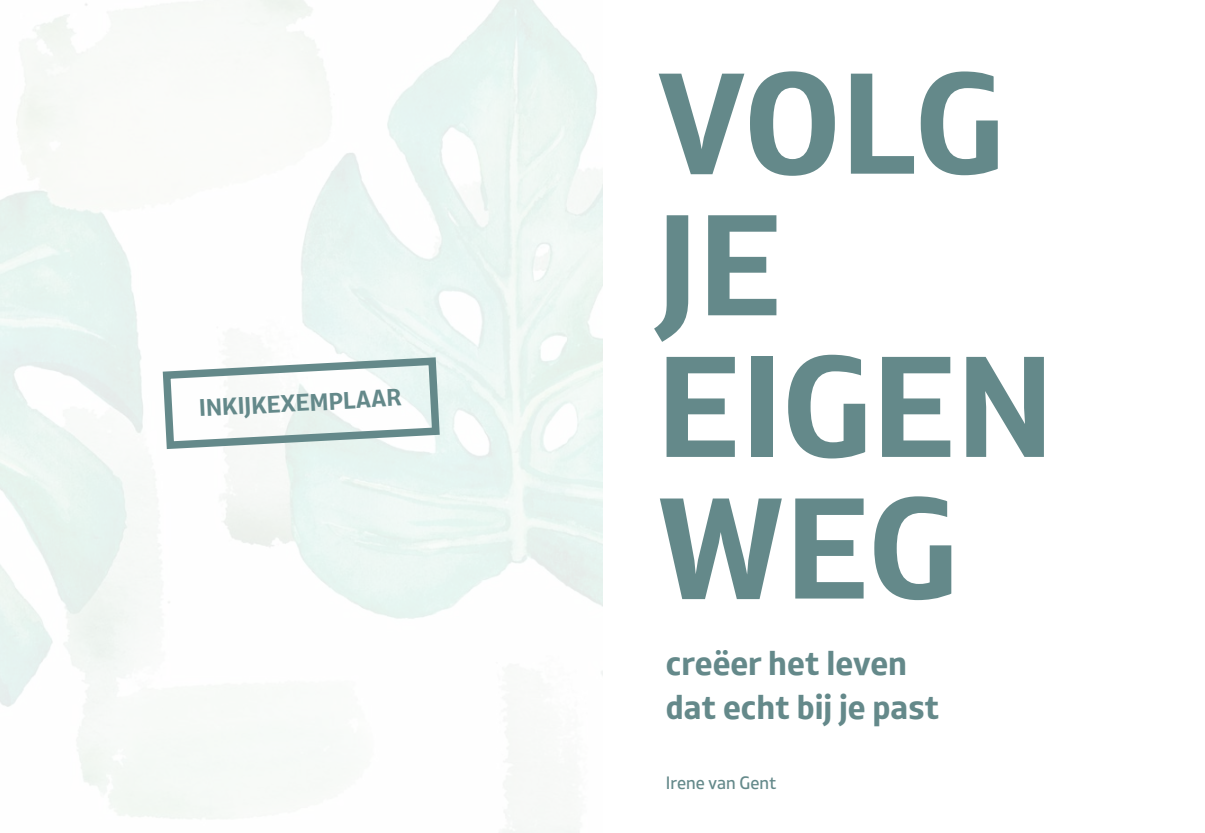
<style>
.page{position:relative;width:1205px;height:833px;background:#fff}
.page>*{position:absolute;margin:0;border:0;box-sizing:border-box;transform-origin:0 0}
.t1{font:700 142.88px/141.6px "XXII Centar";color:#64898a}
.t2{font:700 34.5px/43.8px "XXII Centar";color:#64898a}
.t3{font:700 24px "XXII Centar";color:#64898a}
.t4{font:17.88px "XXII Centar";color:#64898a}
</style>
<div class="page">
<svg style="left:162px;top:353px;width:282px;height:100px"></svg>
<p class="t3" style="left:198px;top:392px;width:204px;rotate:-3deg">INKIJKEXEMPLAAR</p>
<h1 class="t1" style="left:656px;top:57px;width:399px">VOLG<br>JE<br>EIGEN<br>WEG</h1>
<p class="t2" style="left:666px;top:642px;width:275px">creëer het leven dat echt bij je past</p>
<p class="t4" style="left:666px;top:771px;width:112px">Irene van Gent</p>
</div>
